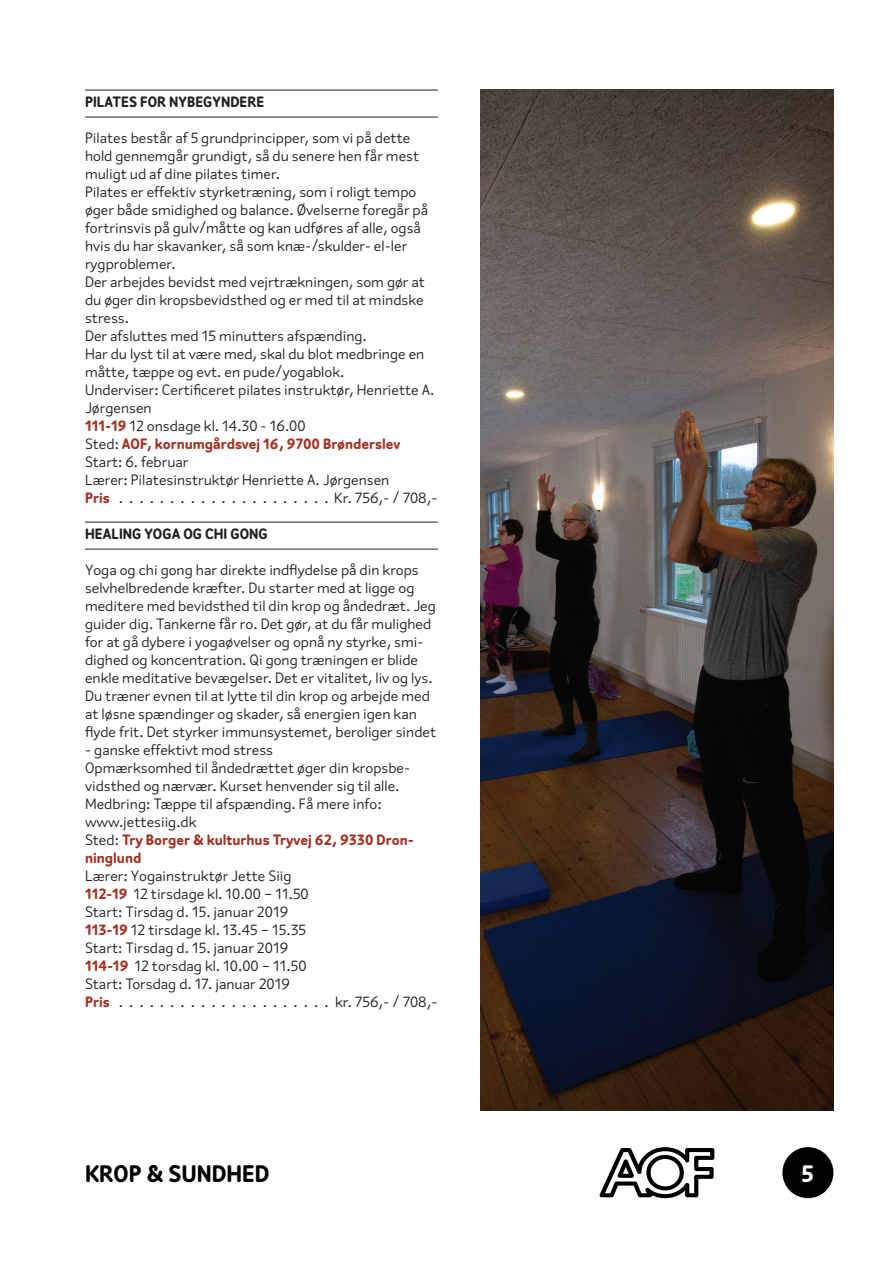
<style>
.page{position:relative;width:893px;height:1263px;background:#fff}
.page>*{position:absolute;margin:0;border:0;box-sizing:border-box;transform-origin:0 0}
.t1{font:700 24px "Flavin";color:#000001}
.t2{font:700 24px "Flavin";color:#fff}
.Normal_LEADER_punkte{font:15px/18px "Flavin";color:#231f20}
.t3{font:700 15px/18px "Flavin";color:#a33123}
.Overskrifter_små_med{font:700 15px "Flavin";color:#231f20}
.s1{font-weight:700;color:#a33123}
.s2{font-weight:400;color:#231f20}
</style>
<div class="page">
<svg style="left:599px;top:1147px;width:115px;height:51px"></svg>
<div style="left:782px;top:1147px;width:51px;height:51px;background:#000001;border-radius:50%"></div>
<hr style="left:85px;top:117px;width:353px;height:1px;background:#231f20">
<hr style="left:85px;top:90px;width:353px;height:1px;background:#231f20">
<hr style="left:85px;top:549px;width:353px;height:1px;background:#231f20">
<hr style="left:85px;top:522px;width:353px;height:1px;background:#231f20">
<img style="left:480px;top:89px;width:353px;height:1021px">
<p class="Overskrifter_små_med" style="left:85px;top:92px;width:181px">PILATES FOR NYBEGYNDERE</p>
<p class="Normal_LEADER_punkte" style="left:85px;top:129px;width:336px">Pilates består af 5 grundprincipper, som vi på dette hold gennemgår grundigt, så du senere hen får mest muligt ud af dine pilates timer.</p>
<p class="Normal_LEADER_punkte" style="left:85px;top:183px;width:345px">Pilates er effektiv styrketræning, som i roligt tempo øger både smidighed og balance. Øvelserne foregår på fortrinsvis på gulv/måtte og kan udføres af alle, også hvis du har skavanker, så som knæ-/skulder- el-ler rygproblemer.</p>
<p class="Normal_LEADER_punkte" style="left:85px;top:273px;width:342px;text-align:justify">Der arbejdes bevidst med vejrtrækningen, som gør at du øger din kropsbevidsthed og er med til at mindske stress.</p>
<p class="Normal_LEADER_punkte" style="left:85px;top:327px;width:283px">Der afsluttes med 15 minutters afspænding.</p>
<p class="Normal_LEADER_punkte" style="left:85px;top:345px;width:341px">Har du lyst til at være med, skal du blot medbringe en måtte, tæppe og evt. en pude/yogablok.</p>
<p class="Normal_LEADER_punkte" style="left:85px;top:381px;width:351px">Underviser: Certificeret pilates instruktør, Henriette A.<br>Jørgensen</p>
<p class="Normal_LEADER_punkte" style="left:85px;top:417px;width:222px"><span class="s1">111-19</span> 12 onsdage kl. 14.30 - 16.00</p>
<p class="t3" style="left:85px;top:435px;width:317px"><span class="s2">Sted:</span> AOF, kornumgårdsvej 16, 9700 Brønderslev</p>
<p class="Normal_LEADER_punkte" style="left:85px;top:453px;width:105px">Start: 6. februar</p>
<p class="Normal_LEADER_punkte" style="left:85px;top:471px;width:306px">Lærer: Pilatesinstruktør Henriette A. Jørgensen</p>
<p class="Normal_LEADER_punkte" style="left:334px;top:489px;width:105px">Kr. 756,- / 708,-</p>
<p class="Overskrifter_små_med" style="left:85px;top:524px;width:184px">HEALING YOGA OG CHI GONG</p>
<p class="Normal_LEADER_punkte" style="left:85px;top:561px;width:353px">Yoga og chi gong har direkte indflydelse på din krops selvhelbredende kræfter. Du starter med at ligge og meditere med bevidsthed til din krop og åndedræt. Jeg guider dig. Tankerne får ro. Det gør, at du får mulighed for at gå dybere i yogaøvelser og opnå ny styrke, smi&shy;dighed og koncentration. Qi gong træningen er blide enkle meditative bevægelser. Det er vitalitet, liv og lys.<br>Du træner evnen til at lytte til din krop og arbejde med at løsne spændinger og skader, så energien igen kan flyde frit. Det styrker immunsystemet, beroliger sindet</p>
<p class="Normal_LEADER_punkte" style="left:85px;top:741px;width:190px">- ganske effektivt mod stress</p>
<p class="Normal_LEADER_punkte" style="left:85px;top:759px;width:327px">Opmærksomhed til åndedrættet øger din kropsbe&shy;vidsthed og nærvær. Kurset henvender sig til alle.<br>Medbring: Tæppe til afspænding. Få mere info:</p>
<p class="Normal_LEADER_punkte" style="left:85px;top:813px;width:113px">www.jettesiig.dk</p>
<p class="t3" style="left:85px;top:831px;width:331px"><span class="s2">Sted:</span> Try Borger &amp; kulturhus Tryvej 62, 9330 Dron&shy;ninglund</p>
<p class="Normal_LEADER_punkte" style="left:85px;top:867px;width:208px">Lærer: Yogainstruktør Jette Siig</p>
<p class="Normal_LEADER_punkte" style="left:85px;top:885px;width:225px"><span class="s1">112-19</span> 12 tirsdage kl. 10.00 – 11.50</p>
<p class="Normal_LEADER_punkte" style="left:85px;top:903px;width:205px">Start: Tirsdag d. 15. januar 2019</p>
<p class="Normal_LEADER_punkte" style="left:85px;top:921px;width:223px"><span class="s1">113-19</span> 12 tirsdage kl. 13.45 – 15.35</p>
<p class="Normal_LEADER_punkte" style="left:85px;top:939px;width:205px">Start: Tirsdag d. 15. januar 2019</p>
<p class="Normal_LEADER_punkte" style="left:85px;top:957px;width:223px"><span class="s1">114-19</span> 12 torsdag kl. 10.00 – 11.50</p>
<p class="Normal_LEADER_punkte" style="left:85px;top:975px;width:206px">Start: Torsdag d. 17. januar 2019</p>
<p class="Normal_LEADER_punkte" style="left:85px;top:993px;width:33px"><span class="s1">Pris</span> ......................</p>
<p class="Normal_LEADER_punkte" style="left:335px;top:993px;width:104px">kr. 756,- / 708,-</p>
<p class="t1" style="left:85px;top:1157px;width:186px">KROP &amp; SUNDHED</p>
<p class="t2" style="left:801px;top:1157px;width:14px">5</p>
</div>
